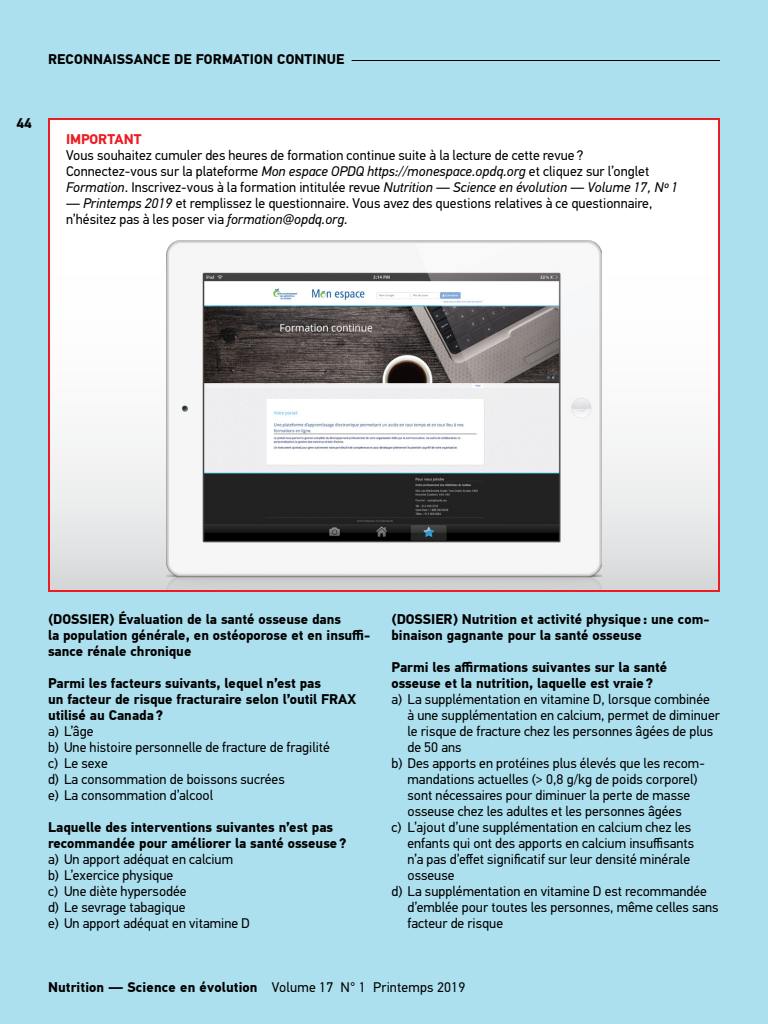
<style>
.page{position:relative;width:768px;height:1024px;background:#ade0ee}
.page>*{position:absolute;margin:0;border:0;box-sizing:border-box;transform-origin:0 0}
.t1{font:14px/16px "PF Din Text Pro";color:#000}
.t2{font:700 14px/16px "PF Din Text Pro";color:#000}
.t3{font:700 14px "PF Din Text Pro";color:#ed1c24}
.s1{font-style:italic}
.s2{font-weight:400}
</style>
<div class="page">
<hr style="left:352px;top:60px;width:368px;height:1px;background:#000">
<div style="left:49px;top:119px;width:670px;height:472px;background:linear-gradient(to bottom,#fff,#e5e6e7)"></div>
<div style="left:48px;top:118px;width:672px;height:474px;border:2px solid #ed1c24"></div>
<img style="left:166px;top:240px;width:436px;height:350px">
<p class="t2" style="left:48px;top:52px;width:298px">RECONNAISSANCE DE FORMATION CONTINUE</p>
<p class="t2" style="left:16px;top:116px;width:17px">44</p>
<p class="t3" style="left:66px;top:131px;width:77px">IMPORTANT</p>
<p class="t1" style="left:66px;top:147px;width:614px">Vous souhaitez cumuler des heures de formation continue suite à la lecture de cette revue ?<br>Connectez-vous sur la plateforme <span class="s1">Mon espace OPDQ https://monespace.opdq.org</span> et cliquez sur l’onglet<br><span class="s1">Formation</span>. Inscrivez-vous à la formation intitulée revue <span class="s1">Nutrition — Science en évolution — Volume 17, Nº 1</span></p>
<p class="t1" style="left:66px;top:195px;width:588px"><span class="s1">— Printemps 2019</span> et remplissez le questionnaire. Vous avez des questions relatives à ce questionnaire, n’hésitez pas à les poser via <span class="s1">formation@opdq.org.</span></p>
<p class="t2" style="left:48px;top:612px;width:324px">(DOSSIER) Évaluation de la santé osseuse dans<br>la population générale, en ostéoporose et en insuffi&shy;sance rénale chronique</p>
<p class="t2" style="left:48px;top:676px;width:310px">Parmi les facteurs suivants, lequel n’est pas<br>un facteur de risque fracturaire selon l’outil FRAX utilisé au Canada?</p>
<p class="t1" style="left:48px;top:723px;width:283px">a) L’âge<br>b) Une histoire personnelle de fracture de fragilité c) Le sexe<br>d) La consommation de boissons sucrées<br>e) La consommation d’alcool</p>
<p class="t2" style="left:48px;top:820px;width:300px">Laquelle des interventions suivantes n’est pas recommandée pour améliorer la santé osseuse?</p>
<p class="t1" style="left:48px;top:851px;width:203px">a) Un apport adéquat en calcium<br>b) L’exercice physique<br>c) Une diète hypersodée<br>d) Le sevrage tabagique<br>e) Un apport adéquat en vitamine D</p>
<p class="t2" style="left:392px;top:612px;width:320px">(DOSSIER) Nutrition et activité physique: une com&shy;binaison gagnante pour la santé osseuse</p>
<p class="t2" style="left:392px;top:660px;width:277px">Parmi les affirmations suivantes sur la santé osseuse et la nutrition, laquelle est vraie?</p>
<p class="t1" style="left:392px;top:691px;width:320px">a) La supplémentation en vitamine D, lorsque combinée</p>
<p class="t1" style="left:408px;top:707px;width:314px">à une supplémentation en calcium, permet de diminuer</p>
<p class="t1" style="left:408px;top:723px;width:307px">le risque de fracture chez les personnes âgées de plus</p>
<p class="t1" style="left:408px;top:739px;width:56px">de 50 ans</p>
<p class="t1" style="left:392px;top:755px;width:315px">b) Des apports en protéines plus élevés que les recom-</p>
<p class="t1" style="left:408px;top:771px;width:292px">mandations actuelles (&gt; 0,8 g/kg de poids corporel)</p>
<p class="t1" style="left:408px;top:787px;width:284px">sont nécessaires pour diminuer la perte de masse</p>
<p class="t1" style="left:408px;top:803px;width:276px">osseuse chez les adultes et les personnes âgées</p>
<p class="t1" style="left:392px;top:819px;width:301px">c) L’ajout d’une supplémentation en calcium chez les</p>
<p class="t1" style="left:408px;top:835px;width:288px">enfants qui ont des apports en calcium insuffisants</p>
<p class="t1" style="left:408px;top:851px;width:284px">n’a pas d’effet significatif sur leur densité minérale</p>
<p class="t1" style="left:408px;top:867px;width:49px">osseuse</p>
<p class="t1" style="left:392px;top:883px;width:317px">d) La supplémentation en vitamine D est recommandée</p>
<p class="t1" style="left:408px;top:899px;width:313px">d’emblée pour toutes les personnes, même celles sans</p>
<p class="t1" style="left:408px;top:915px;width:97px">facteur de risque</p>
<p class="t2" style="left:48px;top:980px;width:419px">Nutrition — Science en évolution <span class="s2">Volume 17 N° 1 Printemps 2019</span></p>
</div>
